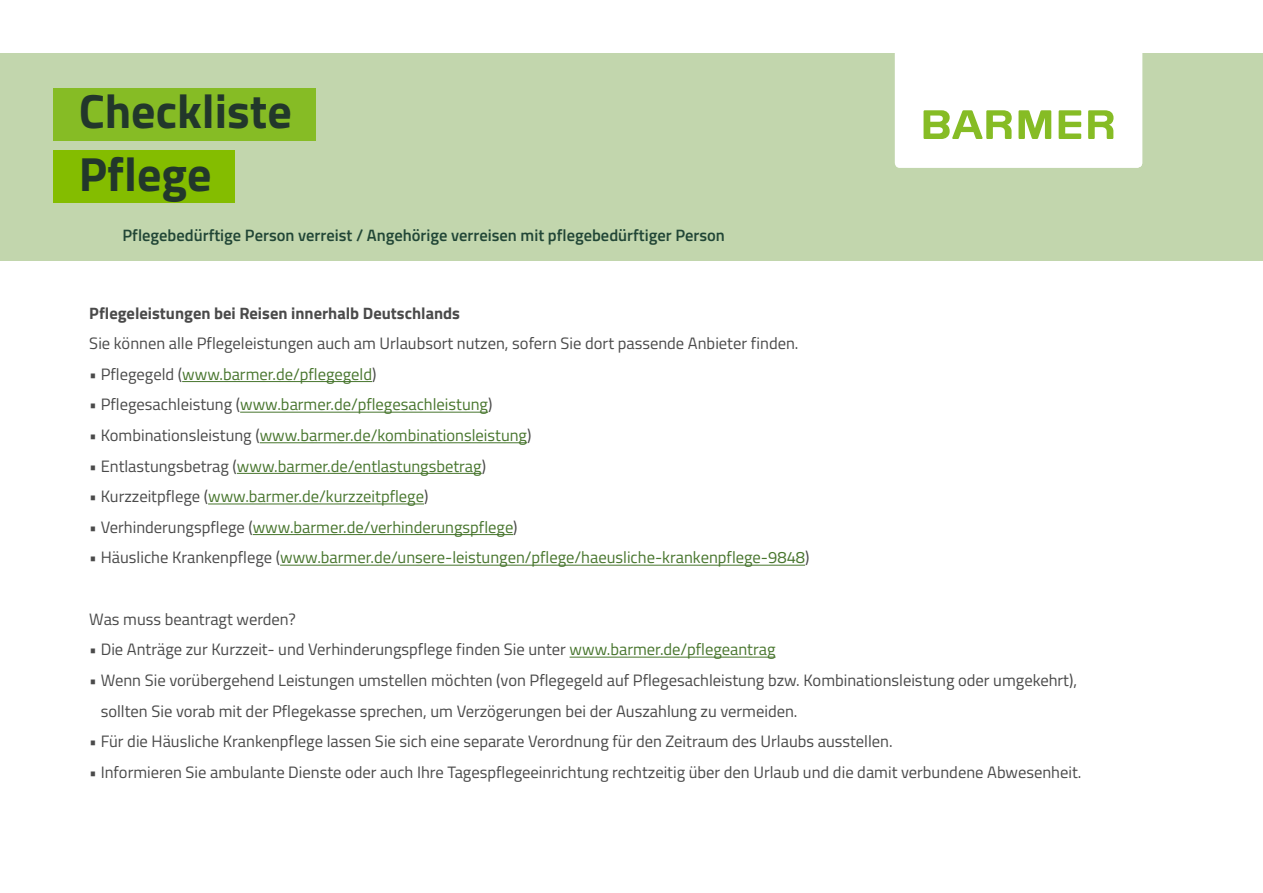
<style>
.page{position:relative;width:1263px;height:893px;background:#fff}
.page>*{position:absolute;margin:0;border:0;box-sizing:border-box;transform-origin:0 0}
.H1_Checkliste_Pflege{font:700 48px/63px "BGEK Titillium";color:#22372b}
.P_Fließtext_11pt{font:16.5px/30.6px "BGEK Titillium";color:#4a4a4a}
.t1{font:16.5px "BGEK Titillium";color:#48762e}
.P_Fließtext_Dunkelgr{font:600 16.5px "BGEK Titillium";color:#214636}
.H2_Txt-ÜS_11pt{font:700 16.5px "BGEK Titillium";color:#4a4a4a}
.H2_Txt-ÜS_11pt-2{font:16.5px "BGEK Titillium";color:#4a4a4a}
.s1{color:#4a4a4a}
.s2{color:#48762e}
</style>
<div class="page">
<div style="left:0;top:53px;width:1263px;height:208px;background:#c2d6ad"></div>
<div style="left:53px;top:88px;width:262px;height:52px;background:#86bc25"></div>
<div style="left:53px;top:151px;width:182px;height:52px;background:#84bd00"></div>
<hr style="left:570px;top:657px;width:205px;height:1px;background:#48762e">
<hr style="left:182px;top:381px;width:190px;height:1px;background:#48762e">
<hr style="left:240px;top:412px;width:248px;height:1px;background:#48762e">
<hr style="left:260px;top:442px;width:267px;height:1px;background:#48762e">
<hr style="left:237px;top:473px;width:245px;height:1px;background:#48762e">
<hr style="left:208px;top:504px;width:216px;height:1px;background:#48762e">
<hr style="left:253px;top:534px;width:260px;height:1px;background:#48762e">
<hr style="left:280px;top:565px;width:525px;height:1px;background:#48762e">
<svg style="left:895px;top:53px;width:247px;height:115px;background:#f1f7e7"></svg>
<h1 class="H1_Checkliste_Pflege" style="left:79px;top:77px;width:215px">Checkliste<br>Pflege</h1>
<p class="P_Fließtext_Dunkelgr" style="left:123px;top:222px;width:604px">Pflegebedürftige Person verreist / Angehörige verreisen mit pflegebedürftiger Person</p>
<h2 class="H2_Txt-ÜS_11pt" style="left:89px;top:300px;width:372px">Pflegeleistungen bei Reisen innerhalb Deutschlands</h2>
<p class="P_Fließtext_11pt" style="left:89px;top:327px;width:711px">Sie können alle Pflegeleistungen auch am Urlaubsort nutzen, sofern Sie dort passende Anbieter finden.</p>
<p class="t1" style="left:89px;top:362px;width:289px"><span class="s1">• Pflegegeld (</span>www.barmer.de/pflegegeld<span class="s1">)</span></p>
<p class="t1" style="left:89px;top:392px;width:405px"><span class="s1">• Pflegesachleistung (</span>www.barmer.de/pflegesachleistung<span class="s1">)</span></p>
<p class="t1" style="left:89px;top:423px;width:444px"><span class="s1">• Kombinationsleistung (</span>www.barmer.de/kombinationsleistung<span class="s1">)</span></p>
<p class="t1" style="left:89px;top:454px;width:398px"><span class="s1">• Entlastungsbetrag (</span>www.barmer.de/entlastungsbetrag<span class="s1">)</span></p>
<p class="t1" style="left:89px;top:484px;width:341px"><span class="s1">• Kurzzeitpflege (</span>www.barmer.de/kurzzeitpflege<span class="s1">)</span></p>
<p class="t1" style="left:89px;top:515px;width:430px"><span class="s1">• Verhinderungspflege (</span>www.barmer.de/verhinderungspflege<span class="s1">)</span></p>
<p class="t1" style="left:89px;top:545px;width:722px"><span class="s1">• Häusliche Krankenpflege (</span>www.barmer.de/unsere-leistungen/pflege/haeusliche-krankenpflege-9848<span class="s1">)</span></p>
<h2 class="H2_Txt-ÜS_11pt-2" style="left:89px;top:607px;width:208px">Was muss beantragt werden?</h2>
<p class="P_Fließtext_11pt" style="left:89px;top:633px;width:688px">• Die Anträge zur Kurzzeit- und Verhinderungspflege finden Sie unter <span class="s2">www.barmer.de/pflegeantrag</span></p>
<p class="P_Fließtext_11pt" style="left:101px;top:664px;width:978px;text-indent:-11px">• Wenn Sie vorübergehend Leistungen umstellen möchten (von Pflegegeld auf Pflegesachleistung bzw. Kombinationsleistung oder umgekehrt), sollten Sie vorab mit der Pflegekasse sprechen, um Verzögerungen bei der Auszahlung zu vermeiden.</p>
<p class="P_Fließtext_11pt" style="left:89px;top:725px;width:805px">• Für die Häusliche Krankenpflege lassen Sie sich eine separate Verordnung für den Zeitraum des Urlaubs ausstellen.</p>
<p class="P_Fließtext_11pt" style="left:89px;top:756px;width:994px">• Informieren Sie ambulante Dienste oder auch Ihre Tagespflegeeinrichtung rechtzeitig über den Urlaub und die damit verbundene Abwesenheit.</p>
</div>
